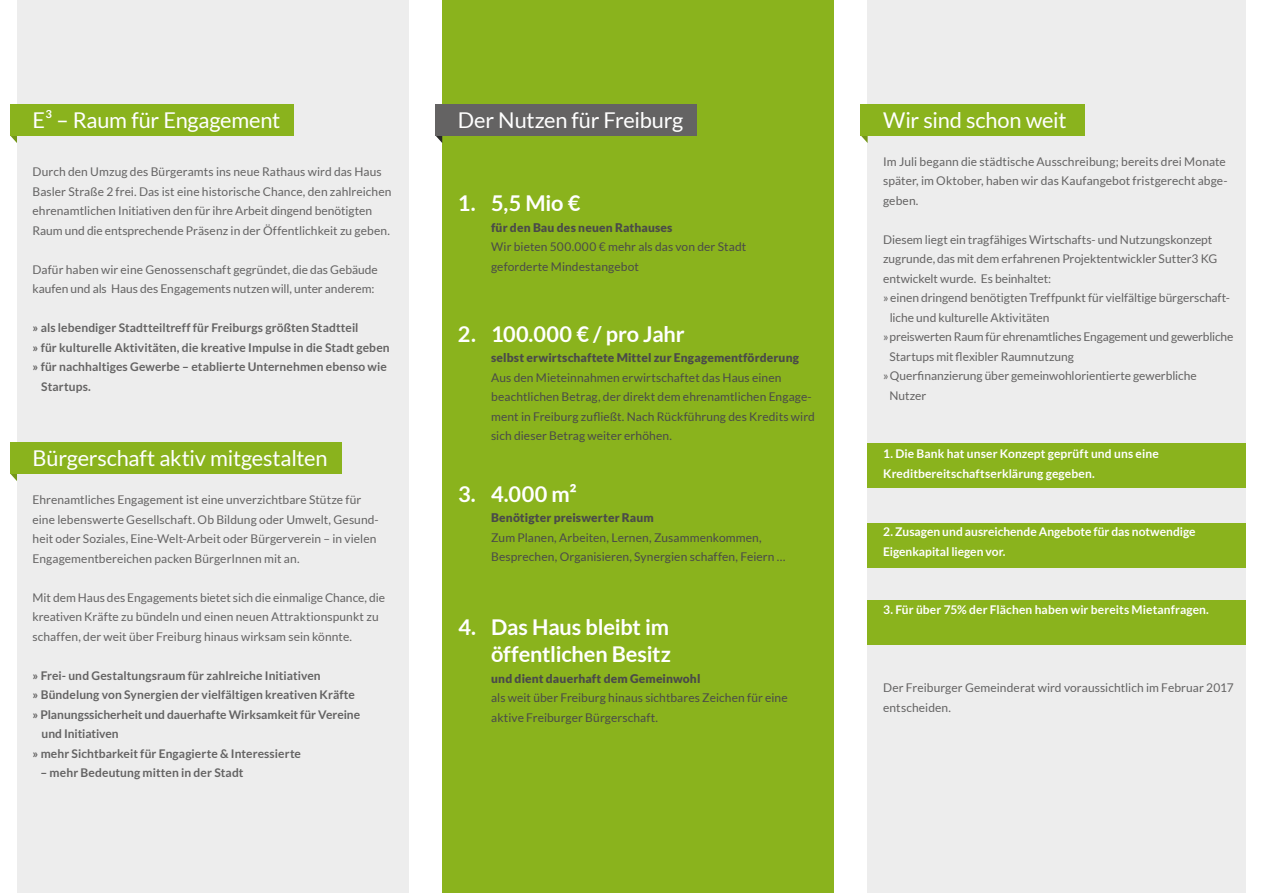
<style>
.page{position:relative;width:1263px;height:893px;background:#fff}
.page>*{position:absolute;margin:0;border:0;box-sizing:border-box;transform-origin:0 0}
.t1{font:21.75px "Lato";letter-spacing:-.01em;color:#fff}
.t2{font:700 21.75px/27px "Lato";letter-spacing:-.01em;color:#fff}
.t3{font:12px/19.5px "Lato";color:#646363}
.t4{font:700 12px "Lato";letter-spacing:.005em;color:#646363}
.t5{font:12px/19.5px "Lato";letter-spacing:.005em;color:#4a4a49}
.t6{font:700 12px/19.5px "Lato";letter-spacing:.005em;color:#fff}
.t7{font:900 12px "Lato";letter-spacing:.01em;color:#4a4a49}
</style>
<div class="page">
<div style="left:442px;top:0;width:391px;height:893px;background:#8ab31d"></div>
<div style="left:17px;top:0;width:391px;height:893px;background:#ededed"></div>
<div style="left:867px;top:0;width:379px;height:893px;background:#ededed"></div>
<svg style="left:435px;top:135px;width:7px;height:8px"></svg>
<div style="left:435px;top:104px;width:261px;height:31px;background:#646363"></div>
<svg style="left:10px;top:473px;width:7px;height:8px"></svg>
<div style="left:10px;top:442px;width:331px;height:31px;background:#8ab31d"></div>
<svg style="left:10px;top:135px;width:7px;height:8px"></svg>
<div style="left:10px;top:104px;width:284px;height:31px;background:#8ab31d"></div>
<svg style="left:861px;top:135px;width:7px;height:8px"></svg>
<div style="left:861px;top:104px;width:224px;height:31px;background:#8ab31d"></div>
<div style="left:867px;top:444px;width:379px;height:44px;background:#8ab31d"></div>
<div style="left:867px;top:524px;width:379px;height:44px;background:#8ab31d"></div>
<div style="left:867px;top:601px;width:379px;height:44px;background:#8ab31d"></div>
<h1 class="t1" style="left:33px;top:108px;width:249px">E³ – Raum für Engagement</h1>
<p class="t3" style="left:33px;top:162px;width:360px">Durch den Umzug des Bürgeramts ins neue Rathaus wird das Haus Basler Straße 2 frei. Das ist eine historische Chance, den zahlreichen ehrenamtlichen Initiativen den für ihre Arbeit dingend benötigten Raum und die entsprechende Präsenz in der Öffentlichkeit zu geben.</p>
<p class="t3" style="left:33px;top:260px;width:347px">Dafür haben wir eine Genossenschaft gegründet, die das Gebäude kaufen und als Haus des Engagements nutzen will, unter anderem:</p>
<p class="t4" style="left:33px;top:321px;width:327px">» als lebendiger Stadtteiltreff für Freiburgs größten Stadtteil</p>
<p class="t4" style="left:33px;top:341px;width:359px">» für kulturelle Aktivitäten, die kreative Impulse in die Stadt geben</p>
<p class="t4" style="left:33px;top:360px;width:356px">» für nachhaltiges Gewerbe – etablierte Unternehmen ebenso wie</p>
<p class="t4" style="left:41px;top:380px;width:51px">Startups.</p>
<h1 class="t1" style="left:33px;top:446px;width:296px">Bürgerschaft aktiv mitgestalten</h1>
<p class="t3" style="left:33px;top:490px;width:348px">Ehrenamtliches Engagement ist eine unverzichtbare Stütze für eine lebenswerte Gesellschaft. Ob Bildung oder Umwelt, Gesund&shy;heit oder Soziales, Eine-Welt-Arbeit oder Bürgerverein – in vielen Engagementbereichen packen BürgerInnen mit an.</p>
<p class="t3" style="left:33px;top:587px;width:354px">Mit dem Haus des Engagements bietet sich die einmalige Chance, die kreativen Kräfte zu bündeln und einen neuen Attraktionspunkt zu schaffen, der weit über Freiburg hinaus wirksam sein könnte.</p>
<p class="t4" style="left:33px;top:668px;width:290px">» Frei- und Gestaltungsraum für zahlreiche Initiativen</p>
<p class="t4" style="left:33px;top:688px;width:324px">» Bündelung von Synergien der vielfältigen kreativen Kräfte</p>
<p class="t4" style="left:33px;top:707px;width:329px">» Planungssicherheit und dauerhafte Wirksamkeit für Vereine</p>
<p class="t4" style="left:42px;top:727px;width:79px">und Initiativen</p>
<p class="t4" style="left:33px;top:746px;width:270px">» mehr Sichtbarkeit für Engagierte &amp; Interessierte</p>
<p class="t4" style="left:40px;top:766px;width:205px">– mehr Bedeutung mitten in der Stadt</p>
<h1 class="t1" style="left:458px;top:108px;width:227px">Der Nutzen für Freiburg</h1>
<h1 class="t2" style="left:458px;top:190px;width:124px">1. 5,5 Mio €</h1>
<p class="t7" style="left:491px;top:220px;width:183px">für den Bau des neuen Rathauses</p>
<p class="t5" style="left:491px;top:237px;width:257px">Wir bieten 500.000 € mehr als das von der Stadt geforderte Mindestangebot</p>
<h1 class="t2" style="left:458px;top:320px;width:228px">2. 100.000 € / pro Jahr</h1>
<p class="t7" style="left:491px;top:351px;width:309px">selbst erwirtschaftete Mittel zur Engagementförderung</p>
<p class="t5" style="left:491px;top:367px;width:325px">Aus den Mieteinnahmen erwirtschaftet das Haus einen beachtlichen Betrag, der direkt dem ehrenamtlichen Engage&shy;ment in Freiburg zufließt. Nach Rückführung des Kredits wird sich dieser Betrag weiter erhöhen.</p>
<h1 class="t2" style="left:458px;top:480px;width:120px">3. 4.000 m²</h1>
<p class="t7" style="left:491px;top:511px;width:164px">Benötigter preiswerter Raum</p>
<p class="t5" style="left:491px;top:528px;width:296px">Zum Planen, Arbeiten, Lernen, Zusammenkommen,<br>Besprechen, Organisieren, Synergien schaffen, Feiern …</p>
<h1 class="t2" style="left:458px;top:613px;width:19px">4.</h1>
<h1 class="t2" style="left:491px;top:613px;width:181px">Das Haus bleibt im öffentlichen Besitz</h1>
<p class="t7" style="left:491px;top:671px;width:211px">und dient dauerhaft dem Gemeinwohl</p>
<p class="t5" style="left:491px;top:688px;width:298px">als weit über Freiburg hinaus sichtbares Zeichen für eine aktive Freiburger Bürgerschaft.</p>
<h1 class="t1" style="left:883px;top:108px;width:185px">Wir sind schon weit</h1>
<p class="t3" style="left:883px;top:152px;width:346px">Im Juli begann die städtische Ausschreibung; bereits drei Monate später, im Oktober, haben wir das Kaufangebot fristgerecht abge&shy;geben.</p>
<p class="t3" style="left:883px;top:230px;width:331px">Diesem liegt ein tragfähiges Wirtschafts- und Nutzungskonzept</p>
<p class="t3" style="left:883px;top:249px;width:336px">zugrunde, das mit dem erfahrenen Projektentwickler Sutter3 KG</p>
<p class="t3" style="left:883px;top:269px;width:170px">entwickelt wurde. Es beinhaltet:</p>
<p class="t3" style="left:883px;top:288px;width:348px">» einen dringend benötigten Treffpunkt für vielfältige bürgerschaft-</p>
<p class="t3" style="left:890px;top:308px;width:161px">liche und kulturelle Aktivitäten</p>
<p class="t3" style="left:883px;top:327px;width:352px">» preiswerten Raum für ehrenamtliches Engagement und gewerbliche</p>
<p class="t3" style="left:889px;top:347px;width:186px">Startups mit flexibler Raumnutzung</p>
<p class="t3" style="left:883px;top:366px;width:315px">» Querfinanzierung über gemeinwohlorientierte gewerbliche</p>
<p class="t3" style="left:889px;top:386px;width:38px">Nutzer</p>
<p class="t6" style="left:883px;top:444px;width:277px">1. Die Bank hat unser Konzept geprüft und uns eine<br>Kreditbereitschaftserklärung gegeben.</p>
<p class="t6" style="left:883px;top:522px;width:314px">2. Zusagen und ausreichende Angebote für das notwendige<br>Eigenkapital liegen vor.</p>
<p class="t6" style="left:883px;top:600px;width:327px">3. Für über 75% der Flächen haben wir bereits Mietanfragen.</p>
<p class="t3" style="left:883px;top:678px;width:352px">Der Freiburger Gemeinderat wird voraussichtlich im Februar 2017 entscheiden.</p>
</div>
